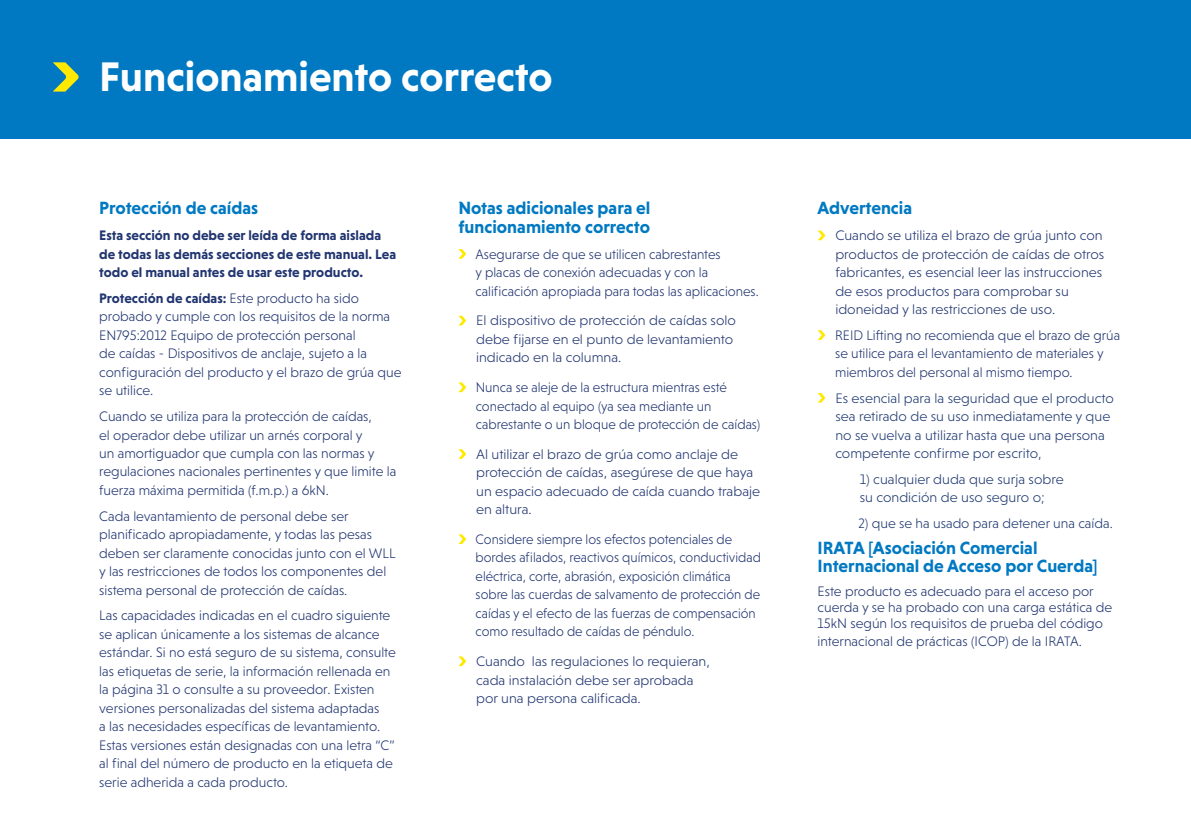
<style>
.page{position:relative;width:1191px;height:840px;background:#fff}
.page>*{position:absolute;margin:0;border:0;box-sizing:border-box;transform-origin:0 0}
.t1{font:700 42px "Niveau Grotesk";color:#fff}
.t2{font:700 18px/18.4px "Niveau Grotesk";color:#0079c2}
.t3{font:300 14px/18.4px "Niveau Grotesk";color:#213570}
.t4{font:300 14px/18.4px "Niveau Grotesk";color:#213570;scale:.95 1}
.t5{font:300 14px/18.4px "Niveau Grotesk";color:#203a71}
.t6{font:700 14px/18.4px "Niveau Grotesk";color:#213570}
.t7{font:300 14px/18.4px "Niveau Grotesk";color:#213570;scale:.96 1}
.s1{font-weight:700}
</style>
<div class="page">
<div style="left:0;top:0;width:1191px;height:138px;background:#0079c2"></div>
<svg style="left:458px;top:249px;width:8px;height:9px"></svg>
<svg style="left:458px;top:315px;width:8px;height:10px"></svg>
<svg style="left:458px;top:382px;width:8px;height:10px"></svg>
<svg style="left:458px;top:449px;width:8px;height:9px"></svg>
<svg style="left:458px;top:534px;width:8px;height:9px"></svg>
<svg style="left:458px;top:656px;width:8px;height:9px"></svg>
<svg style="left:817px;top:230px;width:8px;height:10px"></svg>
<svg style="left:817px;top:330px;width:8px;height:10px"></svg>
<svg style="left:817px;top:393px;width:8px;height:9px"></svg>
<svg style="left:53px;top:62px;width:26px;height:29px"></svg>
<p class="t1" style="left:99px;top:52px;width:455px">Funcionamiento correcto</p>
<p class="t2" style="left:99px;top:199px;width:160px">Protección de caídas</p>
<p class="t6" style="left:99px;top:226px;width:298px">Esta sección no debe ser leída de forma aislada de todas las demás secciones de este manual. Lea todo el manual antes de usar este producto.</p>
<p class="t3" style="left:99px;top:289px;width:304px"><span class="s1">Protección de caídas:</span> Este producto ha sido probado y cumple con los requisitos de la norma EN795:2012 Equipo de protección personal<br>de caídas - Dispositivos de anclaje, sujeto a la configuración del producto y el brazo de grúa que se utilice.</p>
<p class="t3" style="left:99px;top:407px;width:299px">Cuando se utiliza para la protección de caídas,<br>el operador debe utilizar un arnés corporal y<br>un amortiguador que cumpla con las normas y regulaciones nacionales pertinentes y que limite la fuerza máxima permitida (f.m.p.) a 6kN.</p>
<p class="t3" style="left:99px;top:506px;width:298px">Cada levantamiento de personal debe ser planificado apropiadamente, y todas las pesas deben ser claramente conocidas junto con el WLL y las restricciones de todos los componentes del sistema personal de protección de caídas.</p>
<p class="t3" style="left:99px;top:606px;width:298px">Las capacidades indicadas en el cuadro siguiente se aplican únicamente a los sistemas de alcance estándar. Si no está seguro de su sistema, consulte las etiquetas de serie, la información rellenada en la página 31 o consulte a su proveedor. Existen versiones personalizadas del sistema adaptadas<br>a las necesidades específicas de levantamiento.<br>Estas versiones están designadas con una letra “C” al final del número de producto en la etiqueta de serie adherida a cada producto.</p>
<p class="t2" style="left:458px;top:199px;width:193px">Notas adicionales para el funcionamiento correcto</p>
<p class="t3" style="left:475px;top:244px;width:285px">Asegurarse de que se utilicen cabrestantes<br>y placas de conexión adecuadas y con la calificación apropiada para todas las aplicaciones.</p>
<p class="t3" style="left:476px;top:311px;width:261px">El dispositivo de protección de caídas solo debe fijarse en el punto de levantamiento indicado en la columna.</p>
<p class="t7" style="left:476px;top:378px;width:298px">Nunca se aleje de la estructura mientras esté conectado al equipo (ya sea mediante un cabrestante o un bloque de protección de caídas)</p>
<p class="t3" style="left:476px;top:444px;width:285px">Al utilizar el brazo de grúa como anclaje de protección de caídas, asegúrese de que haya un espacio adecuado de caída cuando trabaje en altura.</p>
<p class="t4" style="left:475px;top:529px;width:302px">Considere siempre los efectos potenciales de bordes afilados, reactivos químicos, conductividad eléctrica, corte, abrasión, exposición climática sobre las cuerdas de salvamento de protección de caídas y el efecto de las fuerzas de compensación como resultado de caídas de péndulo.</p>
<p class="t3" style="left:476px;top:651px;width:235px">Cuando las regulaciones lo requieran, cada instalación debe ser aprobada por una persona calificada.</p>
<p class="t2" style="left:817px;top:199px;width:96px">Advertencia</p>
<p class="t3" style="left:835px;top:226px;width:270px">Cuando se utiliza el brazo de grúa junto con productos de protección de caídas de otros fabricantes, es esencial leer las instrucciones de esos productos para comprobar su idoneidad y las restricciones de uso.</p>
<p class="t3" style="left:835px;top:326px;width:286px">REID Lifting no recomienda que el brazo de grúa se utilice para el levantamiento de materiales y miembros del personal al mismo tiempo.</p>
<p class="t5" style="left:835px;top:388px;width:280px">Es esencial para la seguridad que el producto sea retirado de su uso inmediatamente y que no se vuelva a utilizar hasta que una persona competente confirme por escrito,</p>
<p class="t5" style="left:859px;top:469px;width:205px">1) cualquier duda que surja sobre su condición de uso seguro o;</p>
<p class="t5" style="left:858px;top:514px;width:256px">2) que se ha usado para detener una caída.</p>
<p class="t2" style="left:817px;top:538px;width:282px">IRATA [Asociación Comercial<br>Internacional de Acceso por Cuerda]</p>
<p class="t3" style="left:817px;top:582px;width:296px;line-height:16px">Este producto es adecuado para el acceso por cuerda y se ha probado con una carga estática de<br>15kN según los requisitos de prueba del código</p>
<p class="t3" style="left:817px;top:632px;width:266px">internacional de prácticas (ICOP) de la IRATA.</p>
</div>
